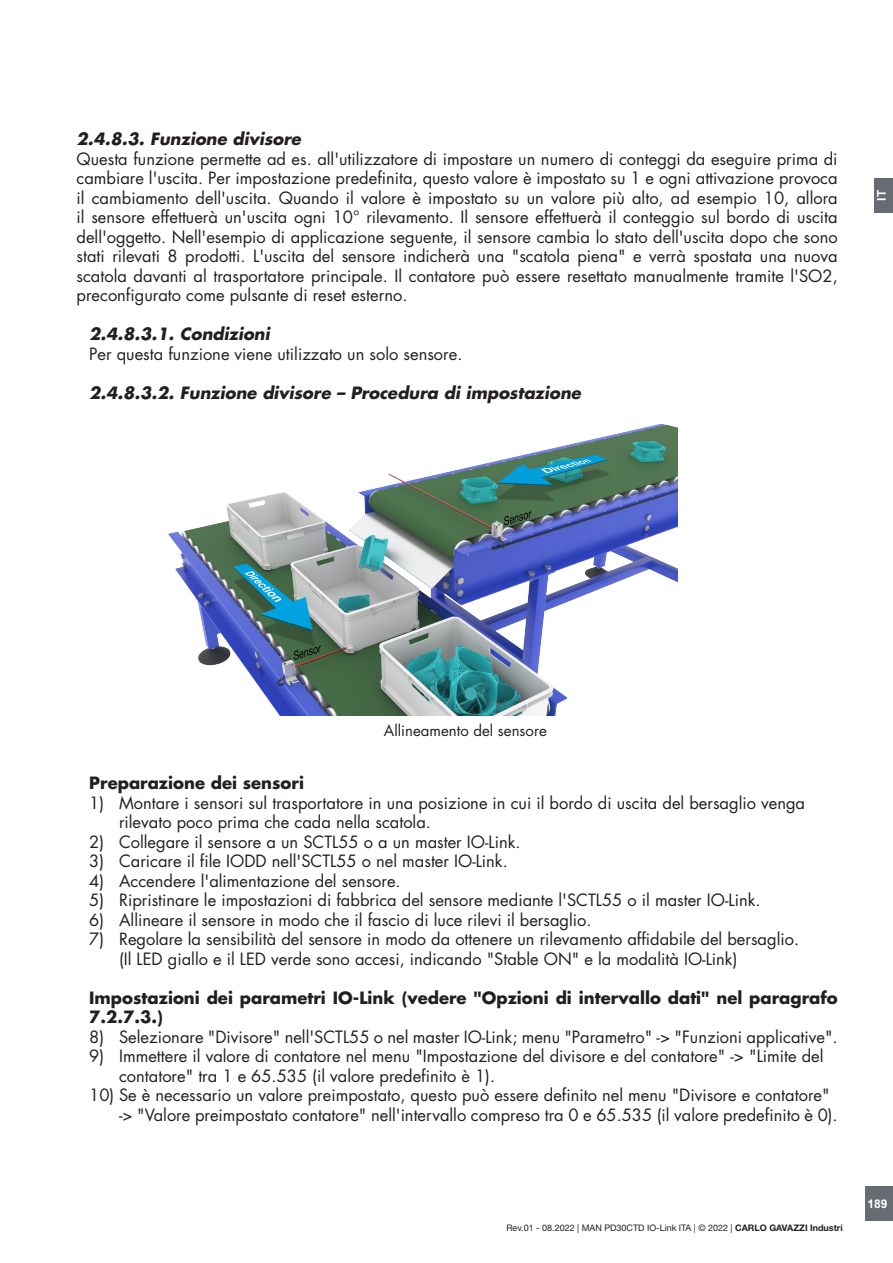
<style>
.page{position:relative;width:893px;height:1263px;background:#fff}
.page>*{position:absolute;margin:0;border:0;box-sizing:border-box;transform-origin:0 0}
.t1{font:16.5px/19.5px "Futura Std";color:#231f20}
.t2{font:700 16.5px/19.5px "Futura Std";color:#231f20}
.Underafsnit_2{font:italic 700 16.5px "Futura Std";color:#231f20}
.Underafsnit{font:italic 700 16.5px "Futura Std";color:#231f20}
.Underafsnit_TOC{font:15px "Futura Std";color:#231f20}
.t3{font:700 12px "Arial";color:#fff}
.t4{font:9px "Helvetica Neue LT Std";color:#231f20}
.s1{font-weight:700}
</style>
<div class="page">
<div style="left:865px;top:1186px;width:28px;height:34px;background:#676c72"></div>
<div style="left:874px;top:179px;width:19px;height:34px;background:#676c72"></div>
<img style="left:168px;top:424px;width:509px;height:292px">
<svg style="left:504px;top:511px;width:27px;height:15px"></svg>
<svg style="left:294px;top:645px;width:27px;height:15px"></svg>
<img style="left:497px;top:467px;width:113px;height:35px">
<img style="left:233px;top:576px;width:82px;height:71px">
<svg style="left:498px;top:455px;width:109px;height:31px;background:#38888e"></svg>
<svg style="left:233px;top:564px;width:79px;height:67px;background:#4c8997"></svg>
<p class="Underafsnit" style="left:77px;top:128px;width:226px">2.4.8.3. Funzione divisore</p>
<p class="t1" style="left:77px;top:149px;width:763px;text-align:justify">Questa funzione permette ad es. all'utilizzatore di impostare un numero di conteggi da eseguire prima di cambiare l'uscita. Per impostazione predefinita, questo valore è impostato su 1 e ogni attivazione provoca il cambiamento dell'uscita. Quando il valore è impostato su un valore più alto, ad esempio 10, allora il sensore effettuerà un'uscita ogni 10° rilevamento. Il sensore effettuerà il conteggio sul bordo di uscita dell'oggetto. Nell'esempio di applicazione seguente, il sensore cambia lo stato dell'uscita dopo che sono stati rilevati 8 prodotti. L'uscita del sensore indicherà una "scatola piena" e verrà spostata una nuova scatola davanti al trasportatore principale. Il contatore può essere resettato manualmente tramite l'SO2, preconfigurato come pulsante di reset esterno.</p>
<p class="Underafsnit_2" style="left:89px;top:323px;width:182px">2.4.8.3.1. Condizioni</p>
<p class="t1" style="left:89px;top:344px;width:375px">Per questa funzione viene utilizzato un solo sensore.</p>
<p class="Underafsnit_2" style="left:89px;top:382px;width:493px">2.4.8.3.2. Funzione divisore – Procedura di impostazione</p>
<p class="t3" style="left:873px;top:201px;width:13px;rotate:-90deg">IT</p>
<p class="Underafsnit_TOC" style="left:384px;top:721px;width:164px">Allineamento del sensore</p>
<p class="t2" style="left:89px;top:773px;width:216px">Preparazione dei sensori</p>
<p class="t1" style="left:119px;top:793px;width:688px;text-indent:-30px">1) Montare i sensori sul trasportatore in una posizione in cui il bordo di uscita del bersaglio venga rilevato poco prima che cada nella scatola.</p>
<p class="t1" style="left:89px;top:832px;width:433px">2) Collegare il sensore a un SCTL55 o a un master IO-Link.</p>
<p class="t1" style="left:89px;top:851px;width:420px">3) Caricare il file IODD nell'SCTL55 o nel master IO-Link.</p>
<p class="t1" style="left:89px;top:871px;width:313px">4) Accendere l'alimentazione del sensore.</p>
<p class="t1" style="left:89px;top:890px;width:673px">5) Ripristinare le impostazioni di fabbrica del sensore mediante l'SCTL55 o il master IO-Link.</p>
<p class="t1" style="left:89px;top:910px;width:504px">6) Allineare il sensore in modo che il fascio di luce rilevi il bersaglio.</p>
<p class="t1" style="left:89px;top:929px;width:711px">7) Regolare la sensibilità del sensore in modo da ottenere un rilevamento affidabile del bersaglio.</p>
<p class="t1" style="left:119px;top:949px;width:620px">(Il LED giallo e il LED verde sono accesi, indicando "Stable ON" e la modalità IO-Link)</p>
<p class="t2" style="left:89px;top:987px;width:750px">Impostazioni dei parametri IO-Link (vedere "Opzioni di intervallo dati" nel paragrafo<br>7.2.7.3.)</p>
<p class="t1" style="left:89px;top:1027px;width:750px">8) Selezionare "Divisore" nell'SCTL55 o nel master IO-Link; menu "Parametro" -&gt; "Funzioni applicative".</p>
<p class="t1" style="left:119px;top:1046px;width:706px;text-indent:-30px">9) Immettere il valore di contatore nel menu "Impostazione del divisore e del contatore" -&gt; "Limite del contatore" tra 1 e 65.535 (il valore predefinito è 1).</p>
<p class="t1" style="left:119px;top:1085px;width:720px;text-indent:-30px">10) Se è necessario un valore preimpostato, questo può essere definito nel menu "Divisore e contatore" -&gt; "Valore preimpostato contatore" nell'intervallo compreso tra 0 e 65.535 (il valore predefinito è 0).</p>
<p class="t4" style="left:506px;top:1223px;width:338px">Rev.01 - 08.2022 | MAN PD30CTD IO-Link ITA | © 2022 | <span class="s1">CARLO GAVAZZI Industri</span></p>
<p class="t3" style="left:867px;top:1195px;width:22px">189</p>
</div>
